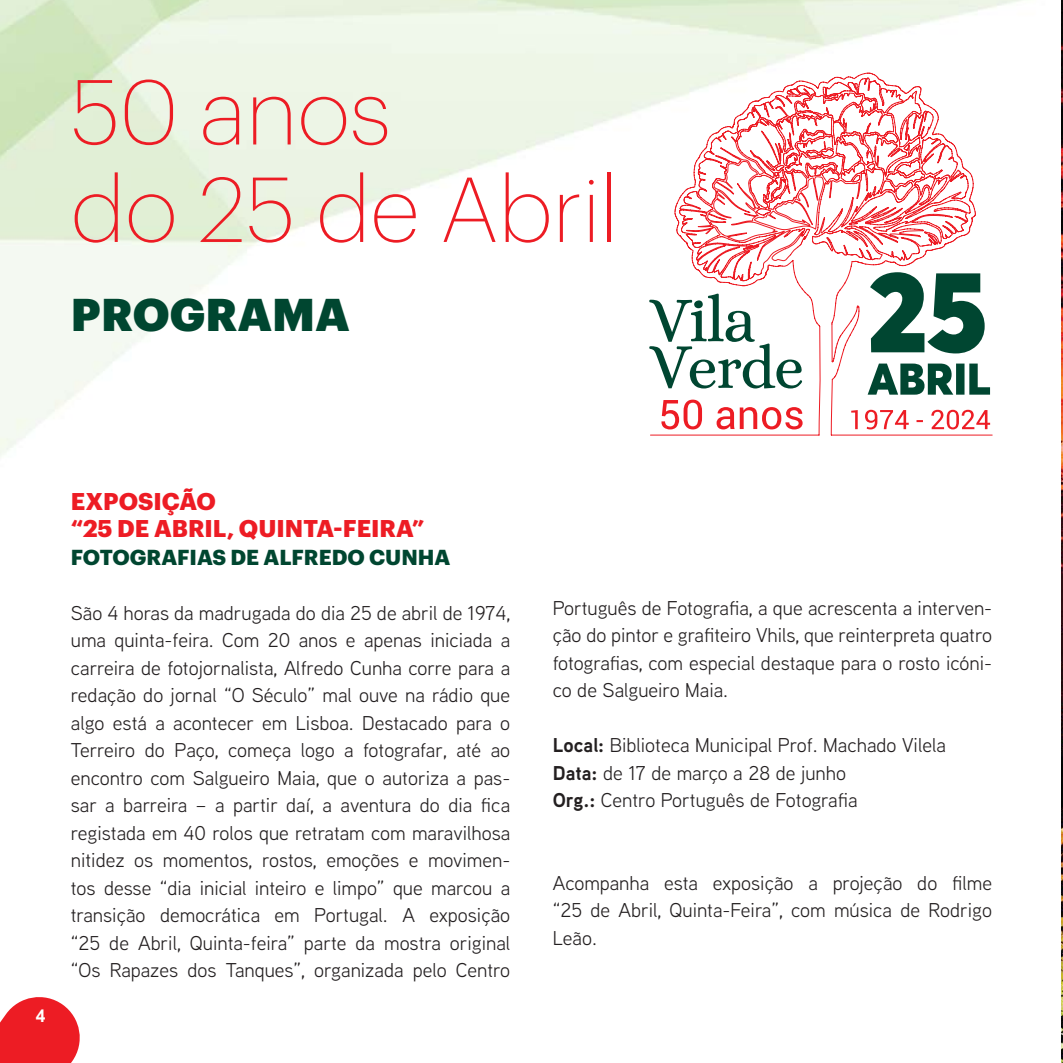
<style>
.page{position:relative;width:1063px;height:1063px;background:#fff}
.page>*{position:absolute;margin:0;border:0;box-sizing:border-box;transform-origin:0 0}
.t1{font:200 90px/97.5px "Graphik";color:#ed1c24}
.t2{font:900 45px "Graphik";letter-spacing:.005em;color:#004630}
.t3{font:700 23.75px/27.5px "Graphik";color:#ed1c24}
.t4{font:700 21.25px "Graphik";color:#004630}
.t5{font:20px/27.5px "Aaux Next";color:#231f20;text-align:justify}
.t6{font:700 17.5px "Arial";color:#fff}
.s1{font-weight:700}
</style>
<div class="page">
<svg style="left:0;top:997px;width:80px;height:66px;background:#ef3c43"></svg>
<img style="left:0;top:0;width:1062px;height:510px">
<img style="left:1062px;top:0;width:1px;height:1063px">
<svg style="left:650px;top:72px;width:343px;height:364px"></svg>
<svg style="left:649px;top:294px;width:153px;height:95px"></svg>
<svg style="left:661px;top:400px;width:142px;height:29px"></svg>
<svg style="left:851px;top:410px;width:139px;height:19px"></svg>
<h1 class="t1" style="left:71px;top:65px;width:549px">50 anos<br>do 25 de Abril</h1>
<h2 class="t2" style="left:71px;top:298px;width:280px">PROGRAMA</h2>
<p class="t6" style="left:36px;top:1006px;width:11px">4</p>
<p class="t3" style="left:71px;top:489px;width:355px">EXPOSIÇÃO<br>“25 DE ABRIL, QUINTA-FEIRA”</p>
<p class="t4" style="left:71px;top:547px;width:381px">FOTOGRAFIAS DE ALFREDO CUNHA</p>
<p class="t5" style="left:71px;top:601px;width:441px">São 4 horas da madrugada do dia 25 de abril de 1974, uma quinta-feira. Com 20 anos e apenas iniciada a carreira de fotojornalista, Alfredo Cunha corre para a redação do jornal “O Século” mal ouve na rádio que algo está a acontecer em Lisboa. Destacado para o Terreiro do Paço, começa logo a fotografar, até ao encontro com Salgueiro Maia, que o autoriza a pas&shy;sar a barreira – a partir daí, a aventura do dia fica registada em 40 rolos que retratam com maravilhosa nitidez os momentos, rostos, emoções e movimen&shy;tos desse “dia inicial inteiro e limpo” que marcou a transição democrática em Portugal. A exposição “25 de Abril, Quinta-feira” parte da mostra original “Os Rapazes dos Tanques”, organizada pelo Centro</p>
<p class="t5" style="left:553px;top:596px;width:441px">Português de Fotografia, a que acrescenta a interven&shy;ção do pintor e grafiteiro Vhils, que reinterpreta quatro fotografias, com especial destaque para o rosto icóni&shy;co de Salgueiro Maia.</p>
<p class="t5" style="left:553px;top:734px;width:395px;text-align:left"><span class="s1">Local:</span> Biblioteca Municipal Prof. Machado Vilela<br><span class="s1">Data:</span> de 17 de março a 28 de junho<br><span class="s1">Org.:</span> Centro Português de Fotografia</p>
<p class="t5" style="left:553px;top:871px;width:441px">Acompanha esta exposição a projeção do filme “25 de Abril, Quinta-Feira”, com música de Rodrigo Leão.</p>
</div>
